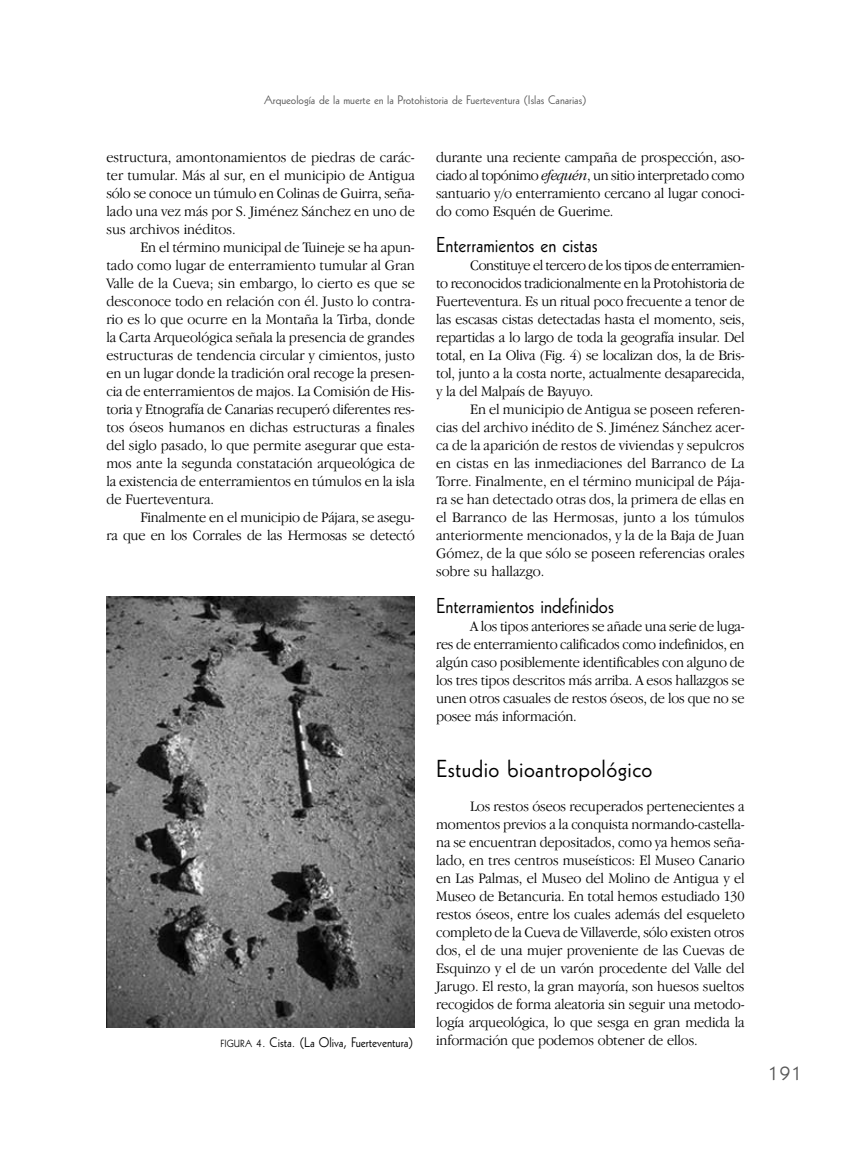
<style>
.page{position:relative;width:851px;height:1149px;background:#fff}
.page>*{position:absolute;margin:0;border:0;box-sizing:border-box;transform-origin:0 0}
.t1{font:24px "Geometric 231 BT Roman C";letter-spacing:.015em;color:#000}
.t2{font:21px "Geometric 231 BT Roman C";color:#000;scale:.95 1}
.t3{font:21px "Geometric 231 BT Roman C";color:#595959}
.t4{font:300 15px/18px "Garamond IT Cby BT";letter-spacing:-.015em;color:#000;text-align:justify;scale:.95 1}
.t5{font:13.5px "Geometric 231 BT Roman C";color:#000;scale:.95 1}
.t6{font:12px "Geometric 231 BT Roman C";color:#595959}
.s1{font-size:10.2px}
.s2{font-size:12px}
.s3{font-style:italic}
</style>
<div class="page">
<img style="left:106px;top:596px;width:309px;height:431px">
<p class="t6" style="left:264px;top:96px;width:324px">Arqueología de la muerte en la Protohistoria de Fuerteventura (Islas Canarias)</p>
<p class="t4" style="left:106px;top:149px;width:326px">estructura, amontonamientos de piedras de carác&shy;ter tumular. Más al sur, en el municipio de Antigua sólo se conoce un túmulo en Colinas de Guirra, seña&shy;lado una vez más por S. Jiménez Sánchez en uno de sus archivos inéditos.</p>
<p class="t4" style="left:106px;top:239px;width:326px;text-indent:34px">En el término municipal de Tuineje se ha apun&shy;tado como lugar de enterramiento tumular al Gran Valle de la Cueva; sin embargo, lo cierto es que se desconoce todo en relación con él. Justo lo contra&shy;rio es lo que ocurre en la Montaña la Tirba, donde la Carta Arqueológica señala la presencia de grandes estructuras de tendencia circular y cimientos, justo en un lugar donde la tradición oral recoge la presen&shy;cia de enterramientos de majos. La Comisión de His&shy;toria y Etnografía de Canarias recuperó diferentes res&shy;tos óseos humanos en dichas estructuras a finales del siglo pasado, lo que permite asegurar que esta&shy;mos ante la segunda constatación arqueológica de la existencia de enterramientos en túmulos en la isla de Fuerteventura.</p>
<p class="t4" style="left:106px;top:509px;width:326px;text-align:right">Finalmente en el municipio de Pájara, se asegu-<br>ra que en los Corrales de las Hermosas se detectó</p>
<p class="t5" style="left:220px;top:1037px;width:204px"><span class="s1">FIGURA</span> <span class="s2">4</span>. Cista. (La Oliva, Fuerteventura)</p>
<p class="t4" style="left:436px;top:149px;width:326px">durante una reciente campaña de prospección, aso&shy;ciado al topónimo <span class="s3">efequén</span>, un sitio interpretado como santuario y/o enterramiento cercano al lugar conoci&shy;do como Esquén de Guerime.</p>
<h2 class="t2" style="left:436px;top:237px;width:171px">Enterramientos en cistas</h2>
<p class="t4" style="left:436px;top:257px;width:326px;text-indent:34px">Constituye el tercero de los tipos de enterramien&shy;to reconocidos tradicionalmente en la Protohistoria de Fuerteventura. Es un ritual poco frecuente a tenor de las escasas cistas detectadas hasta el momento, seis, repartidas a lo largo de toda la geografía insular. Del total, en La Oliva (Fig. 4) se localizan dos, la de Bris&shy;tol, junto a la costa norte, actualmente desaparecida, y la del Malpaís de Bayuyo.</p>
<p class="t4" style="left:436px;top:401px;width:326px;text-indent:34px">En el municipio de Antigua se poseen referen&shy;cias del archivo inédito de S. Jiménez Sánchez acer&shy;ca de la aparición de restos de viviendas y sepulcros en cistas en las inmediaciones del Barranco de La Torre. Finalmente, en el término municipal de Pája&shy;ra se han detectado otras dos, la primera de ellas en el Barranco de las Hermosas, junto a los túmulos anteriormente mencionados, y la de la Baja de Juan Gómez, de la que sólo se poseen referencias orales sobre su hallazgo.</p>
<h2 class="t2" style="left:436px;top:597px;width:188px">Enterramientos indefinidos</h2>
<p class="t4" style="left:436px;top:617px;width:326px;text-indent:34px">A los tipos anteriores se añade una serie de luga&shy;res de enterramiento calificados como indefinidos, en algún caso posiblemente identificables con alguno de los tres tipos descritos más arriba. A esos hallazgos se unen otros casuales de restos óseos, de los que no se posee más información.</p>
<h1 class="t1" style="left:436px;top:759px;width:218px">Estudio bioantropológico</h1>
<p class="t4" style="left:436px;top:797px;width:326px;text-indent:34px">Los restos óseos recuperados pertenecientes a momentos previos a la conquista normando-castella&shy;na se encuentran depositados, como ya hemos seña&shy;lado, en tres centros museísticos: El Museo Canario en Las Palmas, el Museo del Molino de Antigua y el Museo de Betancuria. En total hemos estudiado 130 restos óseos, entre los cuales además del esqueleto completo de la Cueva de Villaverde, sólo existen otros dos, el de una mujer proveniente de las Cuevas de Esquinzo y el de un varón procedente del Valle del Jarugo. El resto, la gran mayoría, son huesos sueltos recogidos de forma aleatoria sin seguir una metodo&shy;logía arqueológica, lo que sesga en gran medida la información que podemos obtener de ellos.</p>
<h2 class="t3" style="left:767px;top:1064px;width:37px">191</h2>
</div>
